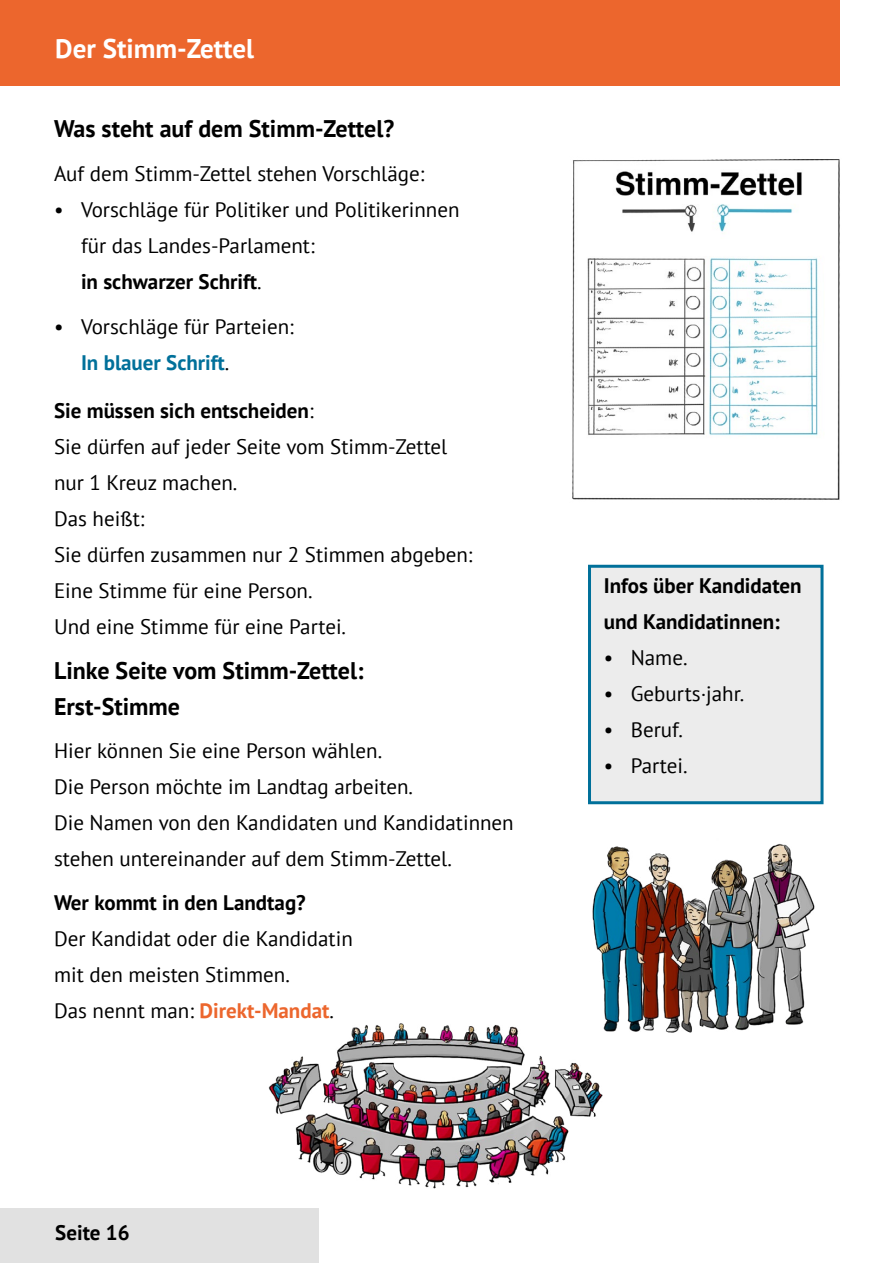
<style>
.page{position:relative;width:893px;height:1263px;background:#fff}
.page>*{position:absolute;margin:0;border:0;box-sizing:border-box;transform-origin:0 0}
.t1{font:700 27px "PT Sans";color:#fff}
.t2{font:700 24px/36px "PT Sans";color:#000}
.t3{font:21px/36px "PT Sans";color:#000}
.t4{font:700 21px/36px "PT Sans";color:#000}
.s1{font-weight:700}
.s2{font-weight:700;color:#00709a}
.s3{font-weight:700;color:#ec662d}
</style>
<div class="page">
<div style="left:0;top:1209px;width:319px;height:54px;background:#e1e1e1"></div>
<div style="left:0;top:0;width:840px;height:86px;background:#ec662d"></div>
<img style="left:592px;top:843px;width:223px;height:190px">
<div style="left:589px;top:566px;width:233px;height:237px;background:#ececec"></div>
<div style="left:588px;top:565px;width:235px;height:239px;border:3px solid #00709a"></div>
<img style="left:572px;top:159px;width:268px;height:341px">
<img style="left:266px;top:995px;width:340px;height:214px">
<p class="t1" style="left:55px;top:30px;width:200px">Der Stimm-Zettel</p>
<p class="t2" style="left:54px;top:110px;width:342px">Was steht auf dem Stimm-Zettel?</p>
<p class="t3" style="left:54px;top:155px;width:372px">Auf dem Stimm-Zettel stehen Vorschläge:</p>
<p class="t3" style="left:81px;top:191px;width:380px;text-indent:-27px">• Vorschläge für Politiker und Politikerinnen für das Landes-Parlament:<br><span class="s1">in schwarzer Schrift</span>.</p>
<p class="t3" style="left:81px;top:308px;width:214px;text-indent:-27px">• Vorschläge für Parteien:<br><span class="s2">In blauer Schrift</span>.</p>
<p class="t3" style="left:54px;top:392px;width:420px"><span class="s1">Sie müssen sich entscheiden</span>:<br>Sie dürfen auf jeder Seite vom Stimm-Zettel nur 1 Kreuz machen.<br>Das heißt:<br>Sie dürfen zusammen nur 2 Stimmen abgeben:<br>Eine Stimme für eine Person.<br>Und eine Stimme für eine Partei.</p>
<p class="t2" style="left:54px;top:652px;width:311px">Linke Seite vom Stimm-Zettel:<br>Erst-Stimme</p>
<p class="t3" style="left:54px;top:732px;width:461px">Hier können Sie eine Person wählen.<br>Die Person möchte im Landtag arbeiten.<br>Die Namen von den Kandidaten und Kandidatinnen stehen untereinander auf dem Stimm-Zettel.</p>
<p class="t4" style="left:54px;top:884px;width:253px">Wer kommt in den Landtag?</p>
<p class="t3" style="left:54px;top:920px;width:300px">Der Kandidat oder die Kandidatin mit den meisten Stimmen.<br>Das nennt man: <span class="s3">Direkt-Mandat</span>.</p>
<p class="t4" style="left:55px;top:1214px;width:76px">Seite 16</p>
<p class="t4" style="left:604px;top:567px;width:199px">Infos über Kandidaten und Kandidatinnen:</p>
<p class="t3" style="left:604px;top:639px;width:85px">• Name.</p>
<p class="t3" style="left:604px;top:675px;width:142px">• Geburts·jahr.</p>
<p class="t3" style="left:604px;top:711px;width:81px">• Beruf.</p>
<p class="t3" style="left:604px;top:747px;width:85px">• Partei.</p>
</div>
